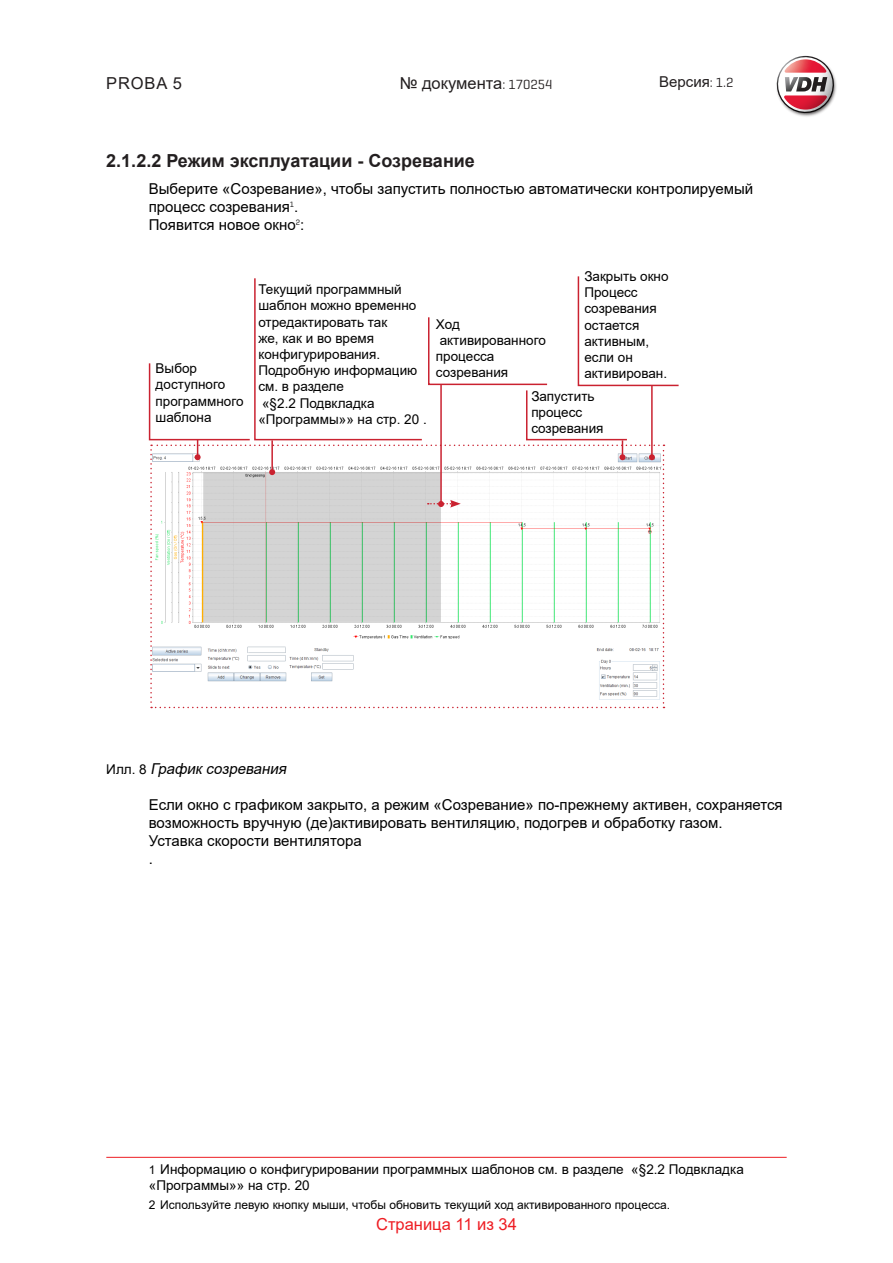
<style>
.page{position:relative;width:893px;height:1263px;background:#fff}
.page>*{position:absolute;margin:0;border:0;box-sizing:border-box;transform-origin:0 0}
.t1{font:700 18px "Arial";color:#231f20}
.t2{font:16.5px "Arial";color:#231f20}
.t3{font:16.5px "Arial";color:#ee1d23}
.PlatteTekst{font:15px/18px "Arial";color:#000}
.t4{font:italic 15px "Arial";color:#000}
.t5{font:15px "Arial";color:#231f20}
.figuurtekst{font:13.5px/16.2px "Arial";color:#000}
.Voetnoot{font:13.5px/16.2px "Arial";color:#000}
.Voetnoot-2{font:12px "Arial";color:#000}
.s1{font-family:"Geogrotesque";font-size:13.5px}
.s2{font-style:normal;font-size:13.5px}
.s3{font-size:12px}
</style>
<div class="page">
<svg style="left:776px;top:55px;width:61px;height:61px"></svg>
<svg style="left:148px;top:276px;width:531px;height:432px"></svg>
<hr style="left:106px;top:1157px;width:681px;height:1px;background:#ee1d23">
<p class="t2" style="left:106px;top:71px;width:77px">PROBA 5</p>
<p class="t2" style="left:400px;top:71px;width:154px">№ документа<span class="s1">: 170254</span></p>
<p class="t5" style="left:659px;top:72px;width:76px">Версия<span class="s1">: 1.2</span></p>
<p class="t1" style="left:106px;top:148px;width:370px">2.1.2.2 Режим эксплуатации - Созревание</p>
<p class="PlatteTekst" style="left:149px;top:180px;width:606px">Выберите «Созревание», чтобы запустить полностью автоматически контролируемый процесс созревания<sup>1</sup>.</p>
<p class="PlatteTekst" style="left:149px;top:216px;width:157px">Появится новое окно<sup>2</sup>:</p>
<p class="figuurtekst" style="left:156px;top:360px;width:89px">Выбор доступного программного шаблона</p>
<p class="figuurtekst" style="left:258px;top:281px;width:159px">Текущий программный шаблон можно временно отредактировать так<br>же, как и во время конфигурирования.</p>
<p class="figuurtekst" style="left:258px;top:362px;width:160px">Подробную информацию</p>
<p class="figuurtekst" style="left:258px;top:378px;width:87px">см. в разделе</p>
<p class="figuurtekst" style="left:258px;top:395px;width:170px">«§2.2 Подвкладка «Программы»» на стр. 20 .</p>
<p class="figuurtekst" style="left:584px;top:268px;width:86px">Закрыть окно</p>
<p class="figuurtekst" style="left:584px;top:284px;width:84px">Процесс созревания остается активным, если он активирован.</p>
<p class="figuurtekst" style="left:436px;top:316px;width:25px">Ход</p>
<p class="figuurtekst" style="left:436px;top:332px;width:111px">активированного процесса созревания</p>
<p class="figuurtekst" style="left:531px;top:388px;width:74px">Запустить процесс созревания</p>
<p class="t4" style="left:106px;top:759px;width:185px"><span class="s2">И л л . 8</span> График созревания</p>
<p class="PlatteTekst" style="left:149px;top:796px;width:635px">Если окно с графиком закрыто, а режим «Созревание» по-прежнему активен, сохраняется возможность вручную (де)активировать вентиляцию, подогрев и обработку газом.</p>
<p class="PlatteTekst" style="left:149px;top:832px;width:214px">Уставка скорости вентилятора</p>
<p class="PlatteTekst" style="left:149px;top:850px;width:6px">.</p>
<p class="Voetnoot" style="left:149px;top:1160px;width:596px"><span class="s3">1</span> Информацию о конфигурировании программных шаблонов см. в разделе «§2.2 Подвкладка «Программы»» на стр. 20</p>
<p class="Voetnoot-2" style="left:149px;top:1196px;width:523px">2 Используйте левую кнопку мыши, чтобы обновить текущий ход активированного процесса.</p>
<p class="t3" style="left:376px;top:1212px;width:142px">Cтраница 11 из 34</p>
</div>
